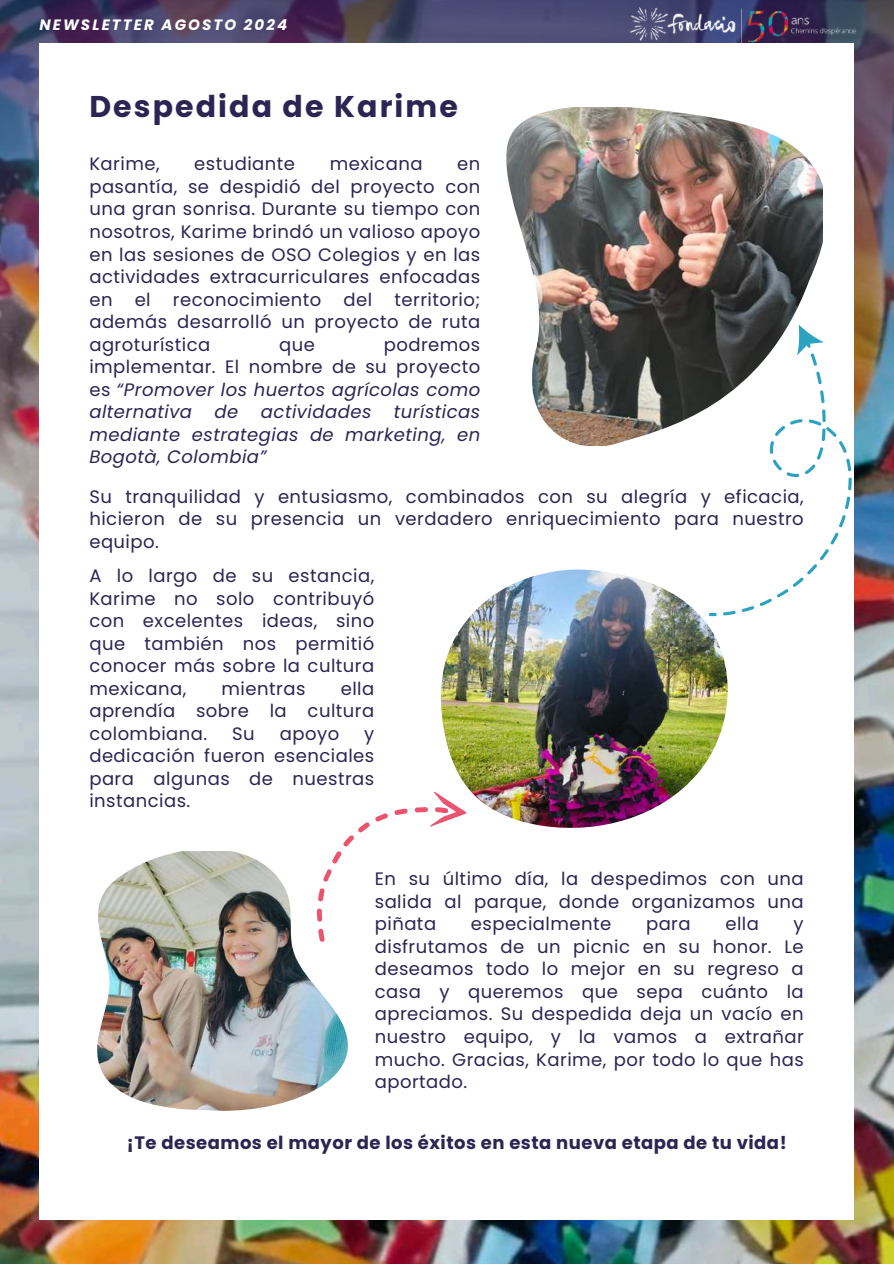
<style>
.page{position:relative;width:894px;height:1264px;background:#fff}
.page>*{position:absolute;margin:0;border:0;box-sizing:border-box;transform-origin:0 0}
.t1{font:700 30px "Poppins";letter-spacing:.07em;color:#2c2453}
.t2{font:18px/22.5px "Poppins";letter-spacing:.025em;color:#2c2453;text-align:justify}
.t3{font:italic 18px/22.5px "Poppins";letter-spacing:.025em;color:#2c2453;text-align:justify}
.t4{font:700 18px "Poppins";letter-spacing:.025em;color:#2c2453}
.t5{font:italic 700 15px "Poppins";letter-spacing:.14em;color:#fff}
.s1{font-style:normal}
</style>
<div class="page">
<img style="left:0;top:466px;width:893px;height:797px">
<img style="left:0;top:0;width:893px;height:466px">
<div style="left:39px;top:44px;width:814px;height:1175px;background:#fff"></div>
<img style="left:606px;top:0;width:270px;height:51px">
<img style="left:441px;top:569px;width:286px;height:259px">
<img style="left:506px;top:107px;width:316px;height:339px">
<img style="left:97px;top:851px;width:250px;height:259px">
<svg style="left:414px;top:791px;width:54px;height:37px"></svg>
<svg style="left:313px;top:808px;width:95px;height:134px"></svg>
<svg style="left:632px;top:353px;width:261px;height:272px"></svg>
<svg style="left:784px;top:318px;width:39px;height:39px"></svg>
<p class="t5" style="left:39px;top:15px;width:249px">NEWSLETTER AGOSTO 2024</p>
<h1 class="t1" style="left:89px;top:85px;width:370px">Despedida de Karime</h1>
<p class="t2" style="left:89px;top:153px;width:72px">Karime,</p>
<p class="t2" style="left:194px;top:153px;width:102px">estudiante</p>
<p class="t2" style="left:329px;top:153px;width:94px">mexicana</p>
<p class="t2" style="left:89px;top:153px;width:392px;text-indent:367px">en pasantía, se despidió del proyecto con una gran sonrisa. Durante su tiempo con nosotros, Karime brindó un valioso apoyo en las sesiones de OSO Colegios y en las actividades extracurriculares enfocadas en el reconocimiento del territorio; además desarrolló un proyecto de ruta agroturística</p>
<p class="t3" style="left:89px;top:333px;width:392px;text-indent:294px"><span class="s1">podremos implementar. El nombre de su proyecto es</span> “Promover los huertos agrícolas como alternativa</p>
<p class="t2" style="left:279px;top:333px;width:37px">que</p>
<p class="t3" style="left:89px;top:400px;width:392px;text-indent:304px">turísticas mediante estrategias de marketing, en Bogotà, Colombia”</p>
<p class="t3" style="left:214px;top:400px;width:25px">de</p>
<p class="t3" style="left:261px;top:400px;width:112px">actividades</p>
<p class="t2" style="left:89px;top:485px;width:715px">Su tranquilidad y entusiasmo, combinados con su alegría y eficacia, hicieron de su presencia un verdadero enriquecimiento para nuestro equipo.</p>
<p class="t2" style="left:89px;top:564px;width:286px">A lo largo de su estancia, Karime no solo contribuyó con excelentes ideas, sino que también nos permitió conocer más sobre la cultura mexicana,</p>
<p class="t2" style="left:221px;top:677px;width:85px">mientras</p>
<p class="t2" style="left:89px;top:677px;width:286px;text-indent:251px">ella aprendía sobre la cultura colombiana.</p>
<p class="t2" style="left:232px;top:722px;width:24px">Su</p>
<p class="t2" style="left:280px;top:722px;width:61px">apoyo</p>
<p class="t2" style="left:89px;top:722px;width:286px;text-indent:275px">y dedicación fueron esenciales para algunas de nuestras instancias.</p>
<p class="t2" style="left:374px;top:867px;width:430px">En su último día, la despedimos con una salida al parque, donde organizamos una piñata</p>
<p class="t2" style="left:470px;top:912px;width:142px">especialmente</p>
<p class="t2" style="left:645px;top:912px;width:46px">para</p>
<p class="t2" style="left:725px;top:912px;width:35px">ella</p>
<p class="t2" style="left:374px;top:912px;width:430px;text-indent:418px">y disfrutamos de un picnic en su honor. Le deseamos todo lo mejor en su regreso a casa y queremos que sepa cuánto la apreciamos. Su despedida deja un vacío en nuestro equipo, y la vamos a extrañar mucho. Gracias, Karime, por todo lo que has aportado.</p>
<p class="t4" style="left:127px;top:1129px;width:661px">¡Te deseamos el mayor de los éxitos en esta nueva etapa de tu vida!</p>
</div>
